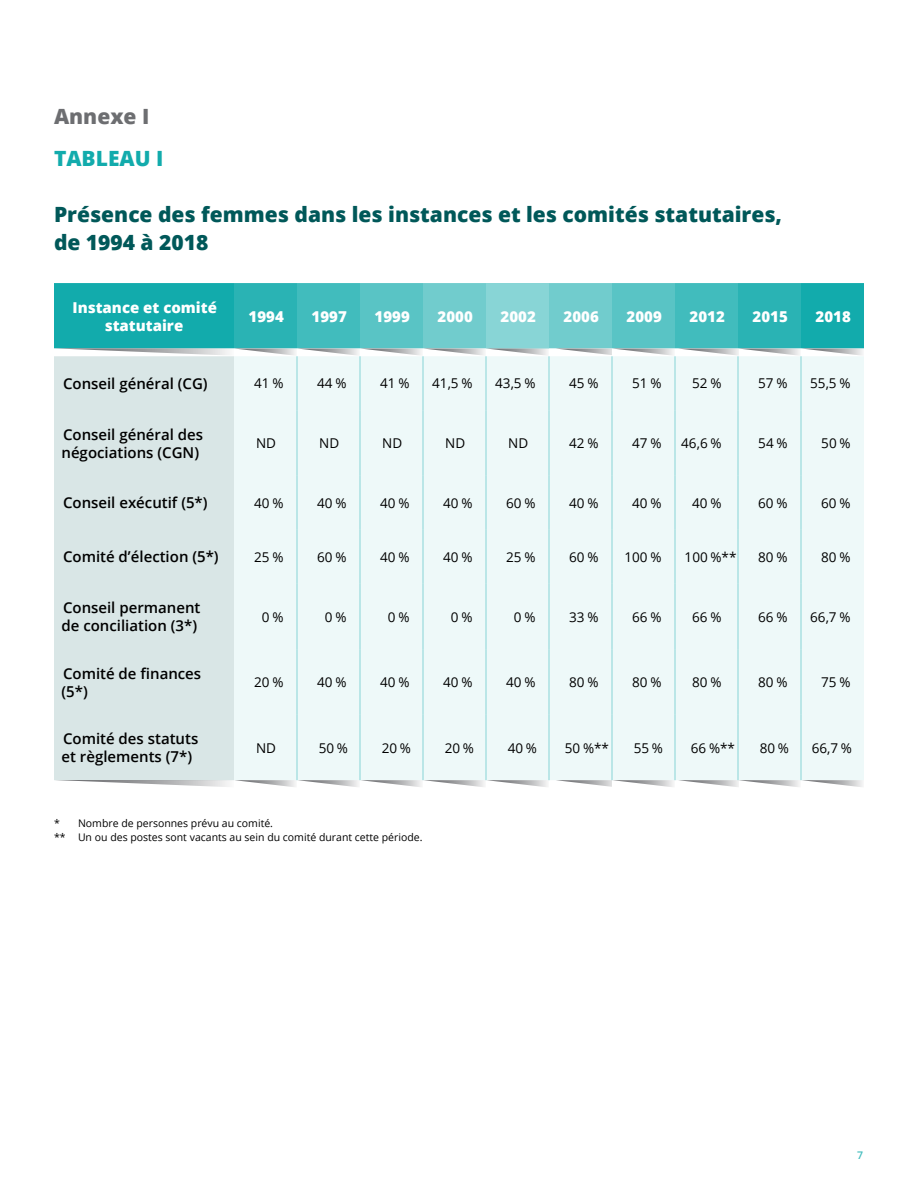
<style>
.page{position:relative;width:918px;height:1188px;background:#fff}
.page>*{position:absolute;margin:0;border:0;box-sizing:border-box;transform-origin:0 0}
.t1{font:800 21px/28.5px "Open Sans";color:#005859}
.t2{font:800 21px "Open Sans";color:#12abac}
.t3{font:800 21px "Open Sans";color:#6d6e71}
.t4{font:600 15px/18px "Open Sans";color:#000}
.t5{font:800 15px/18px "Open Sans";color:#fff;text-align:center}
.t6{font:13.5px "Open Sans";color:#000}
.t7{font:10.5px/13.5px "Open Sans";color:#000}
.t8{font:600 10.5px "Open Sans";color:#41bcbd}
</style>
<div class="page">
<div style="left:54px;top:356px;width:180px;height:424px;background:#d9e6e6"></div>
<div style="left:234px;top:356px;width:630px;height:424px;background:#eef9f9"></div>
<hr style="left:297px;top:356px;width:1px;height:54px;background:#88d5d6">
<hr style="left:360px;top:356px;width:1px;height:54px;background:#88d5d6">
<hr style="left:423px;top:356px;width:1px;height:54px;background:#88d5d6">
<hr style="left:486px;top:356px;width:1px;height:54px;background:#88d5d6">
<hr style="left:549px;top:356px;width:1px;height:54px;background:#88d5d6">
<hr style="left:612px;top:356px;width:1px;height:54px;background:#88d5d6">
<hr style="left:675px;top:356px;width:1px;height:54px;background:#88d5d6">
<hr style="left:738px;top:356px;width:1px;height:54px;background:#88d5d6">
<hr style="left:801px;top:356px;width:1px;height:54px;background:#88d5d6">
<hr style="left:297px;top:410px;width:1px;height:66px;background:#88d5d6">
<hr style="left:360px;top:410px;width:1px;height:66px;background:#88d5d6">
<hr style="left:423px;top:410px;width:1px;height:66px;background:#88d5d6">
<hr style="left:486px;top:410px;width:1px;height:66px;background:#88d5d6">
<hr style="left:549px;top:410px;width:1px;height:66px;background:#88d5d6">
<hr style="left:612px;top:410px;width:1px;height:66px;background:#88d5d6">
<hr style="left:675px;top:410px;width:1px;height:66px;background:#88d5d6">
<hr style="left:738px;top:410px;width:1px;height:66px;background:#88d5d6">
<hr style="left:801px;top:410px;width:1px;height:66px;background:#88d5d6">
<hr style="left:297px;top:476px;width:1px;height:54px;background:#88d5d6">
<hr style="left:360px;top:476px;width:1px;height:54px;background:#88d5d6">
<hr style="left:423px;top:476px;width:1px;height:54px;background:#88d5d6">
<hr style="left:486px;top:476px;width:1px;height:54px;background:#88d5d6">
<hr style="left:549px;top:476px;width:1px;height:54px;background:#88d5d6">
<hr style="left:612px;top:476px;width:1px;height:54px;background:#88d5d6">
<hr style="left:675px;top:476px;width:1px;height:54px;background:#88d5d6">
<hr style="left:738px;top:476px;width:1px;height:54px;background:#88d5d6">
<hr style="left:801px;top:476px;width:1px;height:54px;background:#88d5d6">
<hr style="left:297px;top:530px;width:1px;height:54px;background:#88d5d6">
<hr style="left:360px;top:530px;width:1px;height:54px;background:#88d5d6">
<hr style="left:423px;top:530px;width:1px;height:54px;background:#88d5d6">
<hr style="left:486px;top:530px;width:1px;height:54px;background:#88d5d6">
<hr style="left:549px;top:530px;width:1px;height:54px;background:#88d5d6">
<hr style="left:612px;top:530px;width:1px;height:54px;background:#88d5d6">
<hr style="left:675px;top:530px;width:1px;height:54px;background:#88d5d6">
<hr style="left:738px;top:530px;width:1px;height:54px;background:#88d5d6">
<hr style="left:801px;top:530px;width:1px;height:54px;background:#88d5d6">
<hr style="left:297px;top:584px;width:1px;height:65px;background:#88d5d6">
<hr style="left:360px;top:584px;width:1px;height:65px;background:#88d5d6">
<hr style="left:423px;top:584px;width:1px;height:65px;background:#88d5d6">
<hr style="left:486px;top:584px;width:1px;height:65px;background:#88d5d6">
<hr style="left:549px;top:584px;width:1px;height:65px;background:#88d5d6">
<hr style="left:612px;top:584px;width:1px;height:65px;background:#88d5d6">
<hr style="left:675px;top:584px;width:1px;height:65px;background:#88d5d6">
<hr style="left:738px;top:584px;width:1px;height:65px;background:#88d5d6">
<hr style="left:801px;top:584px;width:1px;height:65px;background:#88d5d6">
<hr style="left:297px;top:649px;width:1px;height:66px;background:#88d5d6">
<hr style="left:360px;top:649px;width:1px;height:66px;background:#88d5d6">
<hr style="left:423px;top:649px;width:1px;height:66px;background:#88d5d6">
<hr style="left:486px;top:649px;width:1px;height:66px;background:#88d5d6">
<hr style="left:549px;top:649px;width:1px;height:66px;background:#88d5d6">
<hr style="left:612px;top:649px;width:1px;height:66px;background:#88d5d6">
<hr style="left:675px;top:649px;width:1px;height:66px;background:#88d5d6">
<hr style="left:738px;top:649px;width:1px;height:66px;background:#88d5d6">
<hr style="left:801px;top:649px;width:1px;height:66px;background:#88d5d6">
<hr style="left:297px;top:715px;width:1px;height:65px;background:#88d5d6">
<hr style="left:360px;top:715px;width:1px;height:65px;background:#88d5d6">
<hr style="left:423px;top:715px;width:1px;height:65px;background:#88d5d6">
<hr style="left:486px;top:715px;width:1px;height:65px;background:#88d5d6">
<hr style="left:549px;top:715px;width:1px;height:65px;background:#88d5d6">
<hr style="left:612px;top:715px;width:1px;height:65px;background:#88d5d6">
<hr style="left:675px;top:715px;width:1px;height:65px;background:#88d5d6">
<hr style="left:738px;top:715px;width:1px;height:65px;background:#88d5d6">
<hr style="left:801px;top:715px;width:1px;height:65px;background:#88d5d6">
<svg style="left:54px;top:283px;width:810px;height:72px;background:#4ebebf"></svg>
<svg style="left:55px;top:780px;width:494px;height:7px"></svg>
<svg style="left:556px;top:780px;width:307px;height:7px"></svg>
<h1 class="t3" style="left:54px;top:100px;width:97px">Annexe I</h1>
<h1 class="t2" style="left:54px;top:142px;width:111px">TABLEAU I</h1>
<h1 class="t1" style="left:54px;top:199px;width:730px">Présence des femmes dans les instances et les comités statutaires, de 1994 à 2018</h1>
<p class="t5" style="left:72px;top:297px;width:146px">Instance et comité statutaire</p>
<p class="t5" style="left:249px;top:306px;width:37px">1994</p>
<p class="t5" style="left:312px;top:306px;width:37px">1997</p>
<p class="t5" style="left:375px;top:306px;width:37px">1999</p>
<p class="t5" style="left:438px;top:306px;width:37px">2000</p>
<p class="t5" style="left:501px;top:306px;width:37px">2002</p>
<p class="t5" style="left:564px;top:306px;width:37px">2006</p>
<p class="t5" style="left:627px;top:306px;width:37px">2009</p>
<p class="t5" style="left:690px;top:306px;width:37px">2012</p>
<p class="t5" style="left:753px;top:306px;width:37px">2015</p>
<p class="t5" style="left:816px;top:306px;width:37px">2018</p>
<p class="t4" style="left:63px;top:374px;width:146px">Conseil général (CG)</p>
<p class="t6" style="left:254px;top:374px;width:31px">41 %</p>
<p class="t6" style="left:317px;top:374px;width:31px">44 %</p>
<p class="t6" style="left:380px;top:374px;width:31px">41 %</p>
<p class="t6" style="left:432px;top:374px;width:42px">41,5 %</p>
<p class="t6" style="left:495px;top:374px;width:42px">43,5 %</p>
<p class="t6" style="left:569px;top:374px;width:31px">45 %</p>
<p class="t6" style="left:632px;top:374px;width:31px">51 %</p>
<p class="t6" style="left:692px;top:374px;width:31px">52 %</p>
<p class="t6" style="left:758px;top:374px;width:31px">57 %</p>
<p class="t6" style="left:810px;top:374px;width:42px">55,5 %</p>
<p class="t4" style="left:62px;top:425px;width:143px">Conseil général des négociations (CGN)</p>
<p class="t6" style="left:256px;top:434px;width:22px">ND</p>
<p class="t6" style="left:319px;top:434px;width:22px">ND</p>
<p class="t6" style="left:382px;top:434px;width:22px">ND</p>
<p class="t6" style="left:445px;top:434px;width:22px">ND</p>
<p class="t6" style="left:508px;top:434px;width:22px">ND</p>
<p class="t6" style="left:569px;top:434px;width:31px">42 %</p>
<p class="t6" style="left:632px;top:434px;width:31px">47 %</p>
<p class="t6" style="left:681px;top:434px;width:42px">46,6 %</p>
<p class="t6" style="left:758px;top:434px;width:31px">54 %</p>
<p class="t6" style="left:821px;top:434px;width:31px">50 %</p>
<p class="t4" style="left:63px;top:494px;width:146px">Conseil exécutif (5*)</p>
<p class="t6" style="left:254px;top:494px;width:31px">40 %</p>
<p class="t6" style="left:317px;top:494px;width:31px">40 %</p>
<p class="t6" style="left:380px;top:494px;width:31px">40 %</p>
<p class="t6" style="left:443px;top:494px;width:31px">40 %</p>
<p class="t6" style="left:506px;top:494px;width:31px">60 %</p>
<p class="t6" style="left:569px;top:494px;width:31px">40 %</p>
<p class="t6" style="left:632px;top:494px;width:31px">40 %</p>
<p class="t6" style="left:692px;top:494px;width:31px">40 %</p>
<p class="t6" style="left:758px;top:494px;width:31px">60 %</p>
<p class="t6" style="left:821px;top:494px;width:31px">60 %</p>
<p class="t4" style="left:63px;top:548px;width:157px">Comité d’élection (5*)</p>
<p class="t6" style="left:254px;top:548px;width:31px">25 %</p>
<p class="t6" style="left:317px;top:548px;width:31px">60 %</p>
<p class="t6" style="left:380px;top:548px;width:31px">40 %</p>
<p class="t6" style="left:443px;top:548px;width:31px">40 %</p>
<p class="t6" style="left:506px;top:548px;width:31px">25 %</p>
<p class="t6" style="left:569px;top:548px;width:31px">60 %</p>
<p class="t6" style="left:625px;top:548px;width:38px">100 %</p>
<p class="t6" style="left:685px;top:548px;width:53px">100 %**</p>
<p class="t6" style="left:758px;top:548px;width:31px">80 %</p>
<p class="t6" style="left:821px;top:548px;width:31px">80 %</p>
<p class="t4" style="left:62px;top:598px;width:140px">Conseil permanent de conciliation (3*)</p>
<p class="t6" style="left:262px;top:608px;width:23px">0 %</p>
<p class="t6" style="left:325px;top:608px;width:23px">0 %</p>
<p class="t6" style="left:388px;top:608px;width:23px">0 %</p>
<p class="t6" style="left:451px;top:608px;width:23px">0 %</p>
<p class="t6" style="left:514px;top:608px;width:23px">0 %</p>
<p class="t6" style="left:569px;top:608px;width:31px">33 %</p>
<p class="t6" style="left:632px;top:608px;width:31px">66 %</p>
<p class="t6" style="left:692px;top:608px;width:31px">66 %</p>
<p class="t6" style="left:758px;top:608px;width:31px">66 %</p>
<p class="t6" style="left:810px;top:608px;width:42px">66,7 %</p>
<p class="t4" style="left:62px;top:664px;width:141px">Comité de finances (5*)</p>
<p class="t6" style="left:254px;top:673px;width:31px">20 %</p>
<p class="t6" style="left:317px;top:673px;width:31px">40 %</p>
<p class="t6" style="left:380px;top:673px;width:31px">40 %</p>
<p class="t6" style="left:443px;top:673px;width:31px">40 %</p>
<p class="t6" style="left:506px;top:673px;width:31px">40 %</p>
<p class="t6" style="left:569px;top:673px;width:31px">80 %</p>
<p class="t6" style="left:632px;top:673px;width:31px">80 %</p>
<p class="t6" style="left:692px;top:673px;width:31px">80 %</p>
<p class="t6" style="left:758px;top:673px;width:31px">80 %</p>
<p class="t6" style="left:821px;top:673px;width:31px">75 %</p>
<p class="t4" style="left:62px;top:729px;width:138px">Comité des statuts et règlements (7*)</p>
<p class="t6" style="left:256px;top:738px;width:22px">ND</p>
<p class="t6" style="left:319px;top:738px;width:31px">50 %</p>
<p class="t6" style="left:382px;top:738px;width:31px">20 %</p>
<p class="t6" style="left:445px;top:738px;width:31px">20 %</p>
<p class="t6" style="left:508px;top:738px;width:31px">40 %</p>
<p class="t6" style="left:565px;top:738px;width:46px">50 %**</p>
<p class="t6" style="left:634px;top:738px;width:31px">55 %</p>
<p class="t6" style="left:691px;top:738px;width:46px">66 %**</p>
<p class="t6" style="left:760px;top:738px;width:31px">80 %</p>
<p class="t6" style="left:812px;top:738px;width:42px">66,7 %</p>
<p class="t7" style="left:54px;top:816px;width:370px">* Nombre de personnes prévu au comité.<br>** Un ou des postes sont vacants au sein du comité durant cette période.</p>
<p class="t8" style="left:857px;top:1148px;width:7px">7</p>
</div>
